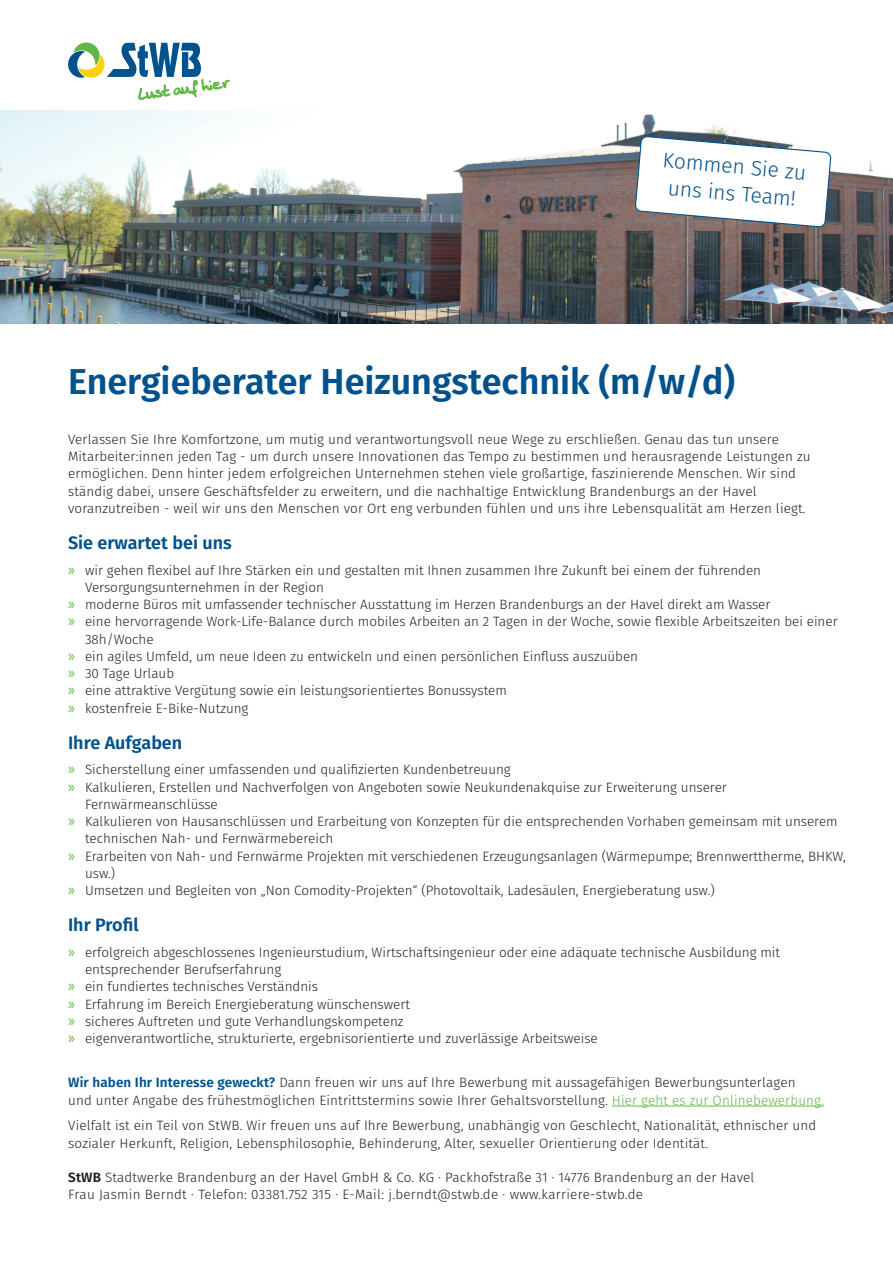
<style>
.page{position:relative;width:893px;height:1263px;background:#fff}
.page>*{position:absolute;margin:0;border:0;box-sizing:border-box;transform-origin:0 0}
.t1{font:600 36px "Fira Sans";color:#00528c}
.t2{font:300 21px/27px "Fira Sans";color:#00528c;text-align:center}
.t3{font:600 18px "Fira Sans";color:#00528c}
.t4{font:300 13.5px/17.2px "Fira Sans";color:#231f20}
.s1{font-family:"Myriad Pro";font-weight:400;font-size:16.5px;color:#62b746}
.s2{font-weight:600;color:#00528c}
.s3{color:#62b746}
.s4{font-weight:600}
</style>
<div class="page">
<svg style="left:68px;top:43px;width:162px;height:58px"></svg>
<img style="left:0;top:111px;width:893px;height:212px">
<hr style="left:612px;top:1106px;width:212px;height:1px;background:#62b746">
<svg style="left:634px;top:135px;width:198px;height:93px"></svg>
<h2 class="t2" style="left:664px;top:146px;width:145px;rotate:5deg">Kommen Sie zu uns ins Team!</h2>
<h1 class="t1" style="left:68px;top:352px;width:669px">Energieberater Heizungstechnik (m/w/d)</h1>
<p class="t4" style="left:68px;top:430px;width:744px">Verlassen Sie Ihre Komfortzone, um mutig und verantwortungsvoll neue Wege zu erschließen. Genau das tun unsere Mitarbeiter:innen jeden Tag - um durch unsere Innovationen das Tempo zu bestimmen und herausragende Leistungen zu ermöglichen. Denn hinter jedem erfolgreichen Unternehmen stehen viele großartige, faszinierende Menschen. Wir sind ständig dabei, unsere Geschäftsfelder zu erweitern, und die nachhaltige Entwicklung Brandenburgs an der Havel voranzutreiben - weil wir uns den Menschen vor Ort eng verbunden fühlen und uns ihre Lebensqualität am Herzen liegt.</p>
<h3 class="t3" style="left:68px;top:528px;width:165px">Sie erwartet bei uns</h3>
<p class="t4" style="left:68px;top:561px;width:695px"><span class="s1">»</span> wir gehen flexibel auf Ihre Stärken ein und gestalten mit Ihnen zusammen Ihre Zukunft bei einem der führenden</p>
<p class="t4" style="left:85px;top:578px;width:240px">Versorgungsunternehmen in der Region</p>
<p class="t4" style="left:68px;top:596px;width:704px"><span class="s1">»</span> moderne Büros mit umfassender technischer Ausstattung im Herzen Brandenburgs an der Havel direkt am Wasser</p>
<p class="t4" style="left:68px;top:613px;width:771px"><span class="s1">»</span> eine hervorragende Work-Life-Balance durch mobiles Arbeiten an 2 Tagen in der Woche, sowie flexible Arbeitszeiten bei einer</p>
<p class="t4" style="left:85px;top:630px;width:70px">38h/Woche</p>
<p class="t4" style="left:68px;top:647px;width:571px"><span class="s1">»</span> ein agiles Umfeld, um neue Ideen zu entwickeln und einen persönlichen Einfluss auszuüben</p>
<p class="t4" style="left:68px;top:665px;width:108px"><span class="s1">»</span> 30 Tage Urlaub</p>
<p class="t4" style="left:68px;top:682px;width:440px"><span class="s1">»</span> eine attraktive Vergütung sowie ein leistungsorientiertes Bonussystem</p>
<p class="t4" style="left:68px;top:699px;width:182px"><span class="s1">»</span> kostenfreie E-Bike-Nutzung</p>
<h3 class="t3" style="left:68px;top:727px;width:116px">Ihre Aufgaben</h3>
<p class="t4" style="left:68px;top:761px;width:444px"><span class="s1">»</span> Sicherstellung einer umfassenden und qualifizierten Kundenbetreuung</p>
<p class="t4" style="left:68px;top:778px;width:660px"><span class="s1">»</span> Kalkulieren, Erstellen und Nachverfolgen von Angeboten sowie Neukundenakquise zur Erweiterung unserer</p>
<p class="t4" style="left:85px;top:795px;width:134px">Fernwärmeanschlüsse</p>
<p class="t4" style="left:68px;top:813px;width:771px"><span class="s1">»</span> Kalkulieren von Hausanschlüssen und Erarbeitung von Konzepten für die entsprechenden Vorhaben gemeinsam mit unserem</p>
<p class="t4" style="left:85px;top:830px;width:250px">technischen Nah- und Fernwärmebereich</p>
<p class="t4" style="left:68px;top:847px;width:779px"><span class="s1">»</span> Erarbeiten von Nah- und Fernwärme Projekten mit verschiedenen Erzeugungsanlagen (Wärmepumpe; Brennwerttherme, BHKW,</p>
<p class="t4" style="left:85px;top:864px;width:32px">usw.)</p>
<p class="t4" style="left:68px;top:882px;width:648px"><span class="s1">»</span> Umsetzen und Begleiten von „Non Comodity-Projekten“ (Photovoltaik, Ladesäulen, Energieberatung usw.)</p>
<h3 class="t3" style="left:68px;top:910px;width:72px">Ihr Profil</h3>
<p class="t4" style="left:68px;top:943px;width:713px"><span class="s1">»</span> erfolgreich abgeschlossenes Ingenieurstudium, Wirtschaftsingenieur oder eine adäquate technische Ausbildung mit</p>
<p class="t4" style="left:85px;top:961px;width:198px">entsprechender Berufserfahrung</p>
<p class="t4" style="left:68px;top:978px;width:251px"><span class="s1">»</span> ein fundiertes technisches Verständnis</p>
<p class="t4" style="left:68px;top:995px;width:343px"><span class="s1">»</span> Erfahrung im Bereich Energieberatung wünschenswert</p>
<p class="t4" style="left:68px;top:1012px;width:337px"><span class="s1">»</span> sicheres Auftreten und gute Verhandlungskompetenz</p>
<p class="t4" style="left:68px;top:1030px;width:531px"><span class="s1">»</span> eigenverantwortliche, strukturierte, ergebnisorientierte und zuverlässige Arbeitsweise</p>
<p class="t4" style="left:68px;top:1074px;width:757px"><span class="s2">Wir haben Ihr Interesse geweckt?</span> Dann freuen wir uns auf Ihre Bewerbung mit aussagefähigen Bewerbungsunterlagen<br>und unter Angabe des frühestmöglichen Eintrittstermins sowie Ihrer Gehaltsvorstellung. <span class="s3">Hier geht es zur Onlinebewerbung.</span></p>
<p class="t4" style="left:68px;top:1117px;width:749px">Vielfalt ist ein Teil von StWB. Wir freuen uns auf Ihre Bewerbung, unabhängig von Geschlecht, Nationalität, ethnischer und sozialer Herkunft, Religion, Lebensphilosophie, Behinderung, Alter, sexueller Orientierung oder Identität.</p>
<p class="t4" style="left:68px;top:1168px;width:688px"><span class="s4">StWB</span> Stadtwerke Brandenburg an der Havel GmbH &amp; Co. KG · Packhofstraße 31 · 14776 Brandenburg an der Havel<br>Frau Jasmin Berndt · Telefon: 03381.752 315 · E-Mail: j.berndt@stwb.de · www.karriere-stwb.de</p>
</div>
